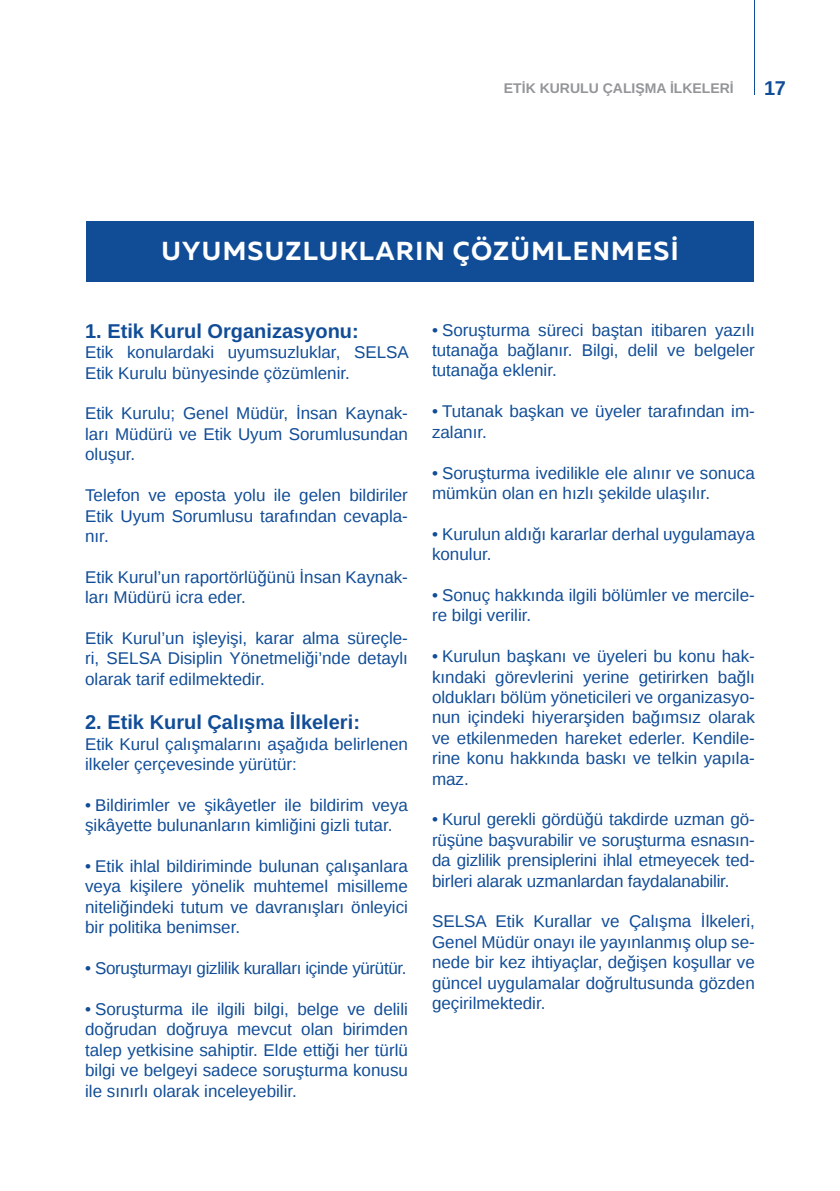
<style>
.page{position:relative;width:840px;height:1191px;background:#fff}
.page>*{position:absolute;margin:0;border:0;box-sizing:border-box;transform-origin:0 0}
.t1{font:700 26px "Muller";letter-spacing:.05em;color:#fff}
.t2{font:700 20px "Liberation Sans";color:#114d97}
.t3{font:17px/20.4px "Liberation Sans";color:#114d97;text-align:justify}
.t4{font:17px "Liberation Sans";letter-spacing:-.02em;color:#114d97}
.t5{font:700 14px "Liberation Sans";color:#939598}
</style>
<div class="page">
<hr style="left:753px;top:0;width:1px;height:94px;background:#114d97">
<div style="left:86px;top:221px;width:667px;height:61px;background:#114d97"></div>
<p class="t5" style="left:503px;top:79px;width:231px">ETİK KURULU ÇALIŞMA İLKELERİ</p>
<p class="t2" style="left:763px;top:74px;width:24px">17</p>
<h1 class="t1" style="left:161px;top:234px;width:518px">UYUMSUZLUKLARIN ÇÖZÜMLENMESİ</h1>
<p class="t2" style="left:85px;top:317px;width:275px">1. Etik Kurul Organizasyonu:</p>
<p class="t3" style="left:85px;top:343px;width:325px">Etik konulardaki uyumsuzluklar, SELSA<br>Etik Kurulu bünyesinde çözümlenir.</p>
<p class="t3" style="left:85px;top:404px;width:324px">Etik Kurulu; Genel Müdür, İnsan Kaynak&shy;ları Müdürü ve Etik Uyum Sorumlusundan oluşur.</p>
<p class="t3" style="left:85px;top:486px;width:324px">Telefon ve eposta yolu ile gelen bildiriler Etik Uyum Sorumlusu tarafından cevapla&shy;nır.</p>
<p class="t3" style="left:85px;top:567px;width:324px">Etik Kurul’un raportörlüğünü İnsan Kaynak&shy;ları Müdürü icra eder.</p>
<p class="t3" style="left:85px;top:628px;width:324px">Etik Kurul’un işleyişi, karar alma süreçle&shy;ri, SELSA Disiplin Yönetmeliği’nde detaylı olarak tarif edilmektedir.</p>
<p class="t2" style="left:85px;top:708px;width:276px">2. Etik Kurul Çalışma İlkeleri:</p>
<p class="t3" style="left:85px;top:734px;width:324px">Etik Kurul çalışmalarını aşağıda belirlenen ilkeler çerçevesinde yürütür:</p>
<p class="t3" style="left:85px;top:795px;width:324px">• Bildirimler ve şikâyetler ile bildirim veya şikâyette bulunanların kimliğini gizli tutar.</p>
<p class="t3" style="left:85px;top:856px;width:324px">• Etik ihlal bildiriminde bulunan çalışanlara veya kişilere yönelik muhtemel misilleme niteliğindeki tutum ve davranışları önleyici bir politika benimser.</p>
<p class="t4" style="left:85px;top:958px;width:323px">• Soruşturmayı gizlilik kuralları içinde yürütür.</p>
<p class="t3" style="left:85px;top:999px;width:324px">• Soruşturma ile ilgili bilgi, belge ve delili doğrudan doğruya mevcut olan birimden talep yetkisine sahiptir. Elde ettiği her türlü bilgi ve belgeyi sadece soruşturma konusu ile sınırlı olarak inceleyebilir.</p>
<p class="t3" style="left:432px;top:320px;width:324px">• Soruşturma süreci baştan itibaren yazılı tutanağa bağlanır. Bilgi, delil ve belgeler tutanağa eklenir.</p>
<p class="t3" style="left:432px;top:402px;width:324px">• Tutanak başkan ve üyeler tarafından im&shy;zalanır.</p>
<p class="t3" style="left:432px;top:463px;width:324px">• Soruşturma ivedilikle ele alınır ve sonuca mümkün olan en hızlı şekilde ulaşılır.</p>
<p class="t3" style="left:432px;top:524px;width:324px">• Kurulun aldığı kararlar derhal uygulamaya konulur.</p>
<p class="t3" style="left:432px;top:585px;width:324px">• Sonuç hakkında ilgili bölümler ve mercile&shy;re bilgi verilir.</p>
<p class="t3" style="left:432px;top:647px;width:324px">• Kurulun başkanı ve üyeleri bu konu hak&shy;kındaki görevlerini yerine getirirken bağlı oldukları bölüm yöneticileri ve organizasyo&shy;nun içindeki hiyerarşiden bağımsız olarak ve etkilenmeden hareket ederler. Kendile&shy;rine konu hakkında baskı ve telkin yapıla&shy;maz.</p>
<p class="t3" style="left:432px;top:810px;width:324px">• Kurul gerekli gördüğü takdirde uzman gö&shy;rüşüne başvurabilir ve soruşturma esnasın&shy;da gizlilik prensiplerini ihlal etmeyecek ted&shy;birleri alarak uzmanlardan faydalanabilir.</p>
<p class="t3" style="left:432px;top:912px;width:324px">SELSA Etik Kurallar ve Çalışma İlkeleri, Genel Müdür onayı ile yayınlanmış olup se&shy;nede bir kez ihtiyaçlar, değişen koşullar ve güncel uygulamalar doğrultusunda gözden geçirilmektedir.</p>
</div>
